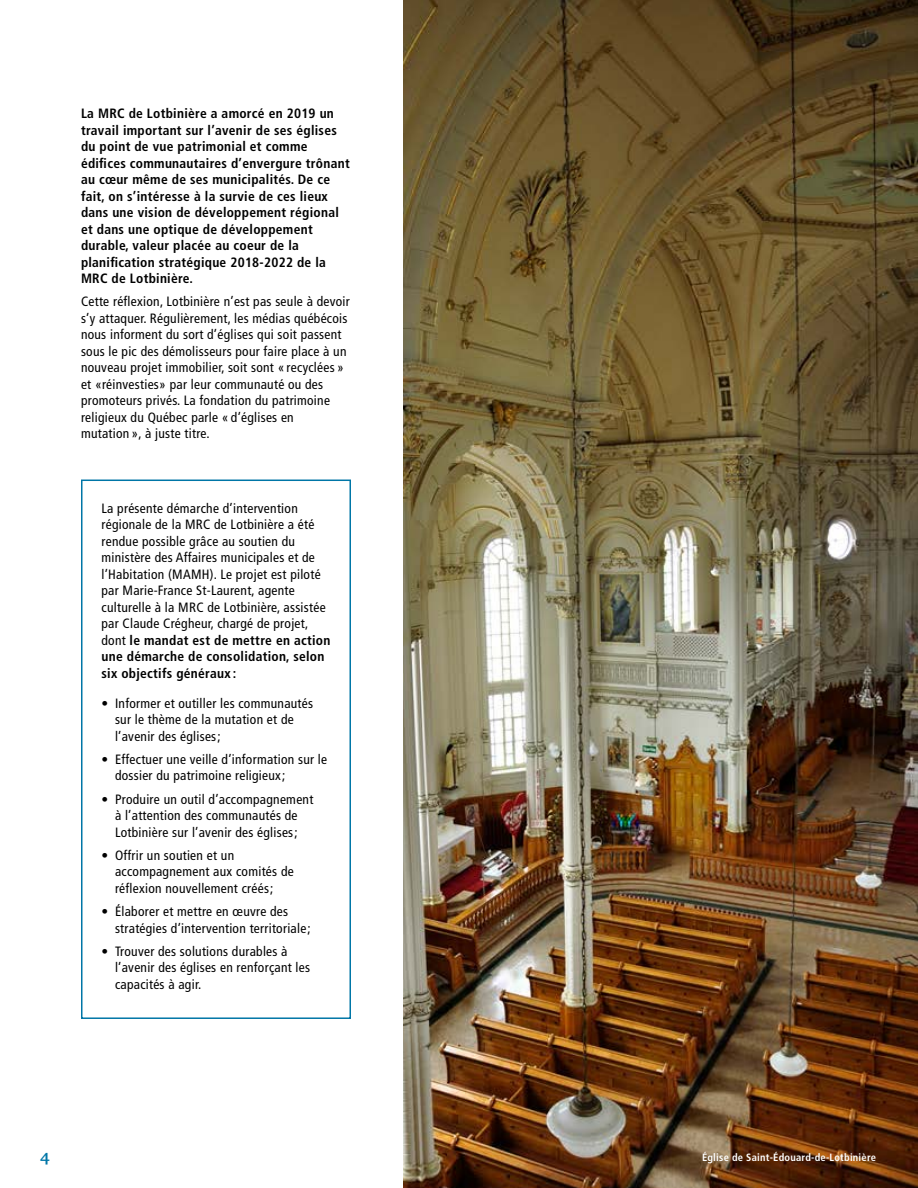
<style>
.page{position:relative;width:918px;height:1188px;background:#fff}
.page>*{position:absolute;margin:0;border:0;box-sizing:border-box;transform-origin:0 0}
.t1{font:700 16.5px "Charter";color:#0076a7}
.t2{font:condensed 13.5px/16.5px "Frutiger";letter-spacing:.02em;color:#000}
.t3{font:700 condensed 13.5px/16.5px "Frutiger";letter-spacing:.02em;color:#000}
.t4{font:700 condensed 10.5px "Frutiger";letter-spacing:.02em;color:#fff}
.s1{font-weight:700}
</style>
<div class="page">
<img style="left:404px;top:0;width:514px;height:1188px">
<div style="left:81px;top:480px;width:270px;height:539px;border:2px solid #0076a7"></div>
<p class="t3" style="left:81px;top:105px;width:270px">La MRC de Lotbinière a amorcé en 2019 un travail important sur l’avenir de ses églises du point de vue patrimonial et comme édifices communautaires d’envergure trônant au cœur même de ses municipalités. De ce fait, on s’intéresse à la survie de ces lieux dans une vision de développement régional et dans une optique de développement durable, valeur placée au coeur de la planification stratégique 2018-2022 de la MRC de Lotbinière.</p>
<p class="t2" style="left:81px;top:294px;width:270px">Cette réflexion, Lotbinière n’est pas seule à devoir s’y attaquer. Régulièrement, les médias québécois nous informent du sort d’églises qui soit passent sous le pic des démolisseurs pour faire place à un nouveau projet immobilier, soit sont « recyclées » et «réinvesties» par leur communauté ou des promoteurs privés. La fondation du patrimoine religieux du Québec parle « d’églises en<br>mutation », à juste titre.</p>
<p class="t2" style="left:102px;top:500px;width:230px">La présente démarche d’intervention régionale de la MRC de Lotbinière a été rendue possible grâce au soutien du ministère des Affaires municipales et de l’Habitation (MAMH). Le projet est piloté par Marie-France St-Laurent, agente culturelle à la MRC de Lotbinière, assistée par Claude Crégheur, chargé de projet, dont <span class="s1">le mandat est de mettre en action une démarche de consolidation, selon six objectifs généraux:</span></p>
<p class="t2" style="left:115px;top:695px;width:200px;text-indent:-14px">• Informer et outiller les communautés sur le thème de la mutation et de l’avenir des églises;</p>
<p class="t2" style="left:115px;top:751px;width:214px;text-indent:-14px">• Effectuer une veille d’information sur le dossier du patrimoine religieux;</p>
<p class="t2" style="left:102px;top:791px;width:213px;text-align:center">• Produire un outil d’accompagnement à l’attention des communautés de<br>Lotbinière sur l’avenir des églises;</p>
<p class="t2" style="left:115px;top:847px;width:180px;text-indent:-14px">• Offrir un soutien et un accompagnement aux comités de réflexion nouvellement créés;</p>
<p class="t2" style="left:115px;top:903px;width:197px;text-indent:-14px">• Élaborer et mettre en œuvre des stratégies d’intervention territoriale;</p>
<p class="t2" style="left:115px;top:943px;width:197px;text-indent:-14px">• Trouver des solutions durables à l’avenir des églises en renforçant les capacités à agir.</p>
<p class="t1" style="left:40px;top:1144px;width:11px">4</p>
<p class="t4" style="left:702px;top:1151px;width:176px">Église de Saint-Édouard-de-Lotbinière</p>
</div>
